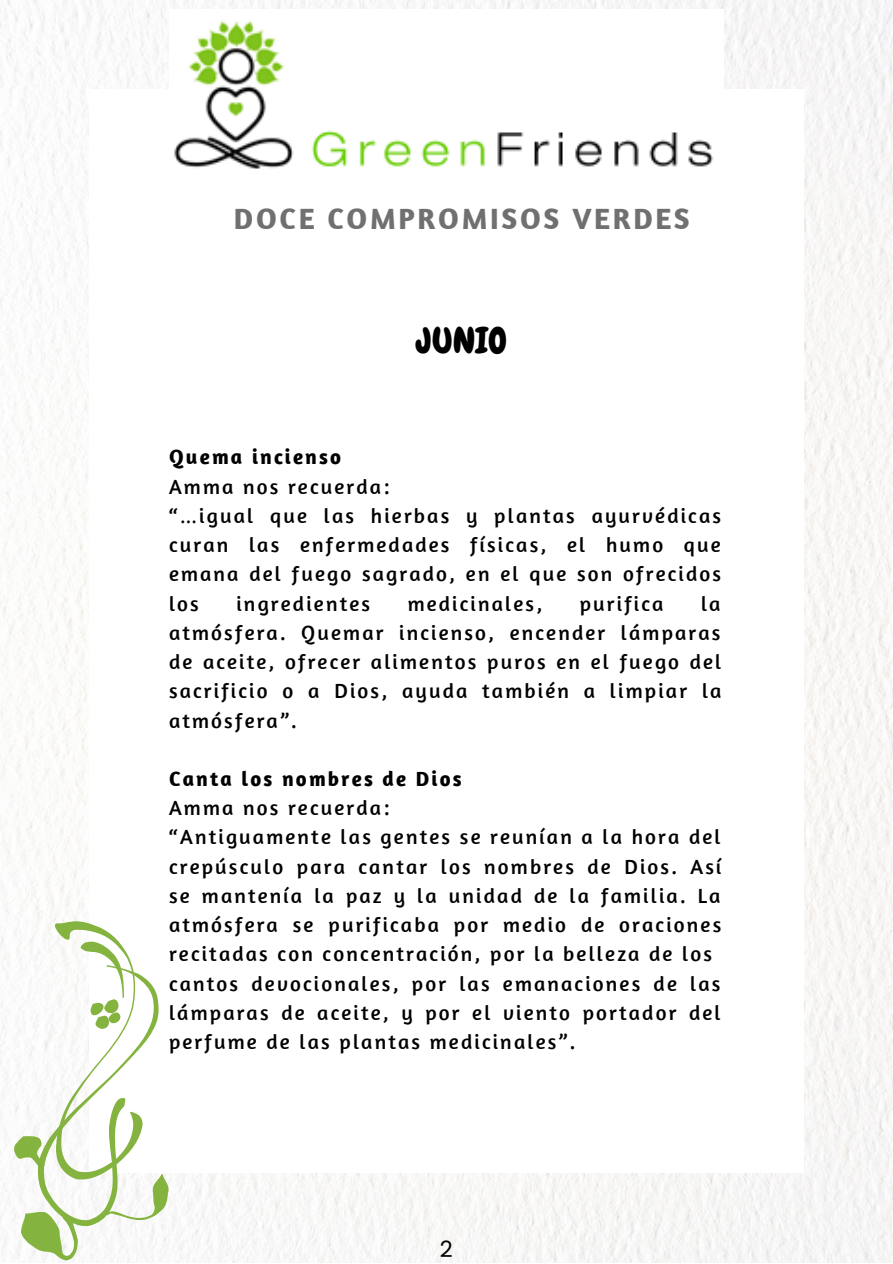
<style>
.page{position:relative;width:893px;height:1264px;background:#fff}
.page>*{position:absolute;margin:0;border:0;box-sizing:border-box;transform-origin:0 0}
.t1{font:36px "Chewy";color:#000}
.t2{font:700 30px "Amaranth";letter-spacing:.09em;color:#707070}
.t3{font:22.5px "Poppins";color:#000}
.t4{font:21px/29.2px "Amaranth";letter-spacing:.105em;color:#000;text-align:justify}
.t5{font:700 21px "Amaranth";letter-spacing:.105em;color:#000}
.s1{font-family:"Noto Sans Gurmukhi"}
</style>
<div class="page">
<img style="left:0;top:0;width:892px;height:1262px">
<div style="left:89px;top:89px;width:714px;height:1083px;background:#fff"></div>
<img style="left:169px;top:10px;width:554px;height:158px">
<svg style="left:0;top:893px;width:108px;height:57px"></svg>
<svg style="left:0;top:950px;width:248px;height:290px"></svg>
<svg style="left:12px;top:1192px;width:79px;height:70px"></svg>
<svg style="left:104px;top:1167px;width:76px;height:73px"></svg>
<svg style="left:8px;top:1128px;width:48px;height:49px"></svg>
<svg style="left:79px;top:932px;width:61px;height:101px"></svg>
<p class="t2" style="left:234px;top:200px;width:457px">DOCE COMPROMISOS VERDES</p>
<p class="t1" style="left:416px;top:318px;width:92px">JUNIO</p>
<p class="t5" style="left:169px;top:444px;width:173px">Quema incienso</p>
<p class="t4" style="left:169px;top:471px;width:222px">Amma nos recuerda:</p>
<p class="t4" style="left:169px;top:500px;width:553px">“<span class="s1">…</span>igual que las hierbas y plantas ayurvédicas curan las enfermedades físicas, el humo que emana del fuego sagrado, en el que son ofrecidos los</p>
<p class="t4" style="left:169px;top:588px;width:554px;text-indent:532px">la atmósfera. Quemar incienso, encender lámparas de aceite, ofrecer alimentos puros en el fuego del sacrificio o a Dios, ayuda también a limpiar la atmósfera”.</p>
<p class="t5" style="left:169px;top:765px;width:294px">Canta los nombres de Dios</p>
<p class="t4" style="left:169px;top:792px;width:222px">Amma nos recuerda:</p>
<p class="t4" style="left:169px;top:822px;width:554px">“Antiguamente las gentes se reunían a la hora del crepúsculo para cantar los nombres de Dios. Así se mantenía la paz y la unidad de la familia. La atmósfera se purificaba por medio de oraciones recitadas con concentración, por la belleza de los</p>
<p class="t4" style="left:169px;top:968px;width:553px">cantos devocionales, por las emanaciones de las lámparas de aceite, y por el viento portador del perfume de las plantas medicinales”.</p>
<p class="t4" style="left:236px;top:588px;width:135px">ingredientes</p>
<p class="t4" style="left:407px;top:588px;width:136px">medicinales,</p>
<p class="t4" style="left:579px;top:588px;width:85px">purifica</p>
<p class="t3" style="left:440px;top:1233px;width:14px">2</p>
</div>
